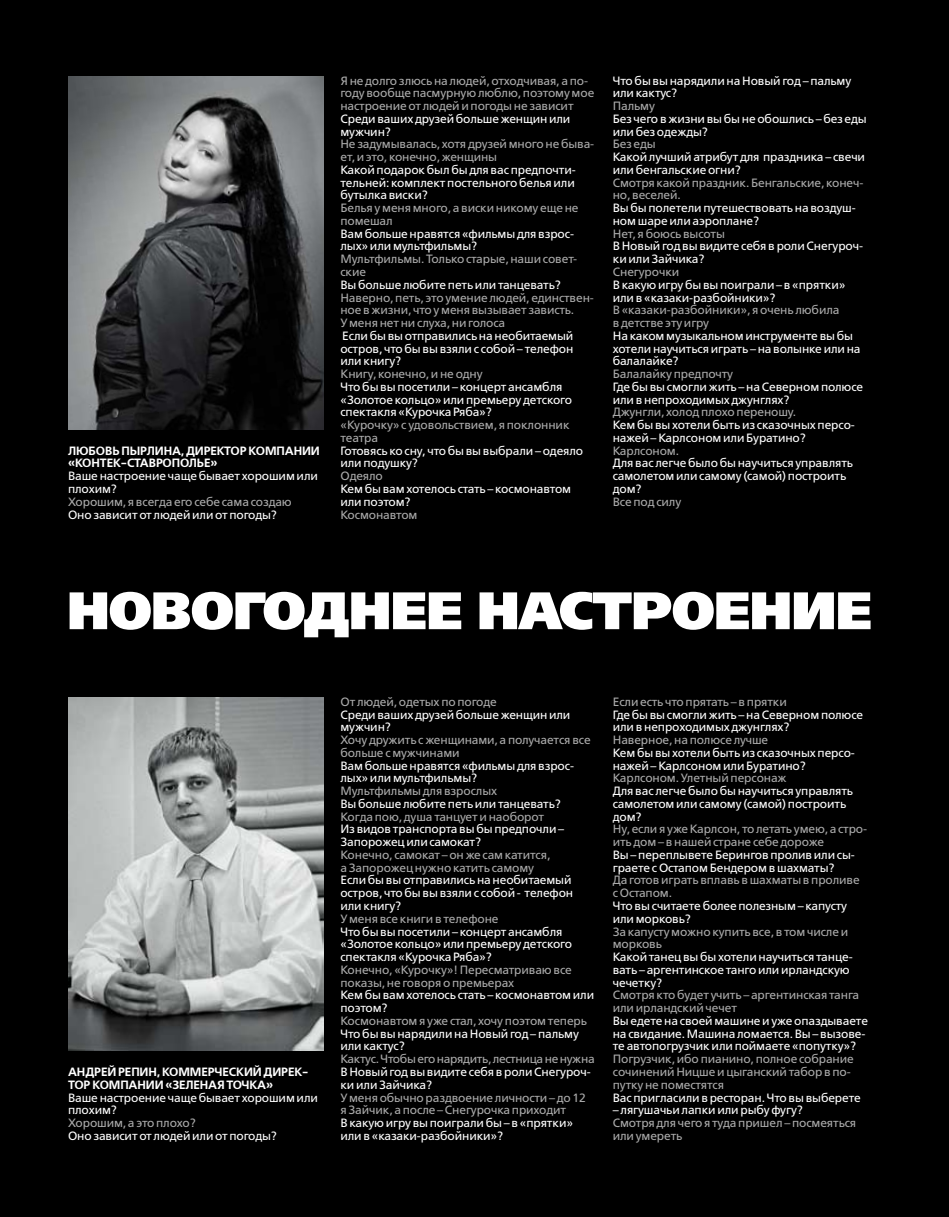
<style>
.page{position:relative;width:949px;height:1217px;background:#fff}
.page>*{position:absolute;margin:0;border:0;box-sizing:border-box;transform-origin:0 0}
.t1{font:52.5px "Free Set Extra Bold C";letter-spacing:-.02em;color:#fff}
.t2{font:12px/12.8px "Free Set C";letter-spacing:-.01em;color:#fff}
.t3{font:12px/12.8px "Free Set C";letter-spacing:-.01em;color:#aaa}
.t4{font:12px/12.8px "Free Set Demi C";letter-spacing:-.01em;color:#fff}
</style>
<div class="page">
<div style="left:0;top:0;width:948px;height:1216px;background:#000"></div>
<img style="left:68px;top:76px;width:255px;height:353px">
<img style="left:68px;top:697px;width:255px;height:353px">
<p class="t4" style="left:68px;top:444px;width:29px">Любов</p>
<p class="t4" style="left:112px;top:444px;width:113px">ь Пырлина, директор</p>
<p class="t4" style="left:248px;top:444px;width:73px">компании</p>
<p class="t4" style="left:68px;top:457px;width:75px">«Контек-Ставро</p>
<p class="t4" style="left:172px;top:457px;width:47px">полье»</p>
<p class="t2" style="left:68px;top:469px;width:251px">Ваше настроение чаще бывает хорошим или плохим?</p>
<p class="t3" style="left:68px;top:495px;width:225px">Хорошим, я всегда его себе сама создаю</p>
<p class="t2" style="left:68px;top:508px;width:210px">Оно зависит от людей или от погоды?</p>
<p class="t3" style="left:340px;top:74px;width:255px">Я не долго злюсь на людей, отходчивая, а по&shy;году вообще пасмурную люблю, поэтому мое настроение от людей и погоды не зависит</p>
<p class="t2" style="left:340px;top:112px;width:231px">Среди ваших друзей больше женщин или мужчин?</p>
<p class="t3" style="left:340px;top:138px;width:255px">Не задумывалась, хотя друзей много не быва&shy;ет, и это, конечно, женщины</p>
<p class="t2" style="left:340px;top:163px;width:237px;text-align:justify">Какой подарок был бы для вас предпочти&shy;тельней: комплект постельного белья или бутылка виски?</p>
<p class="t3" style="left:340px;top:202px;width:239px">Белья у меня много, а виски никому еще не помешал</p>
<p class="t2" style="left:340px;top:227px;width:235px">Вам больше нравятся «фильмы для взрос&shy;лых» или мультфильмы?</p>
<p class="t3" style="left:340px;top:253px;width:238px">Мультфильмы. Только старые, наши совет&shy;ские</p>
<p class="t2" style="left:340px;top:278px;width:222px">Вы больше любите петь или танцевать?</p>
<p class="t3" style="left:340px;top:291px;width:255px">Наверно, петь, это умение людей, единствен&shy;ное в жизни, что у меня вызывает зависть.<br>У меня нет ни слуха, ни голоса</p>
<p class="t2" style="left:340px;top:329px;width:234px;text-align:justify">Если бы вы отправились на необитаемый остров, что бы вы взяли с собой – телефон или книгу?</p>
<p class="t3" style="left:340px;top:367px;width:144px">Книгу, конечно, и не одну</p>
<p class="t2" style="left:340px;top:380px;width:233px">Что бы вы посетили – концерт ансамбля «Золотое кольцо» или премьеру детского спектакля «Курочка Ряба»?</p>
<p class="t3" style="left:340px;top:418px;width:231px">«Курочку» с удовольствием, я поклонник театра</p>
<p class="t2" style="left:340px;top:444px;width:244px">Готовясь ко сну, что бы вы выбрали – одеяло или подушку?</p>
<p class="t3" style="left:340px;top:469px;width:44px">Одеяло</p>
<p class="t2" style="left:340px;top:482px;width:232px">Кем бы вам хотелось стать – космонавтом или поэтом?</p>
<p class="t3" style="left:340px;top:508px;width:79px">Космонавтом</p>
<p class="t2" style="left:612px;top:74px;width:240px">Что бы вы нарядили на Новый год – пальму или кактус?</p>
<p class="t3" style="left:612px;top:100px;width:44px">Пальму</p>
<p class="t2" style="left:612px;top:112px;width:255px">Без чего в жизни вы бы не обошлись – без еды или без одежды?</p>
<p class="t3" style="left:612px;top:138px;width:44px">Без еды</p>
<p class="t2" style="left:612px;top:151px;width:254px">Какой лучший атрибут для праздника – свечи или бенгальские огни?</p>
<p class="t3" style="left:612px;top:176px;width:252px">Смотря какой праздник. Бенгальские, конеч&shy;но, веселей.</p>
<p class="t2" style="left:612px;top:202px;width:244px">Вы бы полетели путешествовать на воздуш&shy;ном шаре или аэроплане?</p>
<p class="t3" style="left:612px;top:227px;width:114px">Нет, я боюсь высоты</p>
<p class="t2" style="left:612px;top:240px;width:252px">В Новый год вы видите себя в роли Снегуроч&shy;ки или Зайчика?</p>
<p class="t3" style="left:612px;top:265px;width:68px">Снегурочки</p>
<p class="t2" style="left:612px;top:278px;width:234px">В какую игру бы вы поиграли – в «прятки» или в «казаки-разбойники»?</p>
<p class="t3" style="left:612px;top:304px;width:228px">В «казаки-разбойники», я очень любила в детстве эту игру</p>
<p class="t2" style="left:612px;top:329px;width:249px">На каком музыкальном инструменте вы бы хотели научиться играть – на волынке или на балалайке?</p>
<p class="t3" style="left:612px;top:367px;width:122px">Балалайку предпочту</p>
<p class="t2" style="left:612px;top:380px;width:252px">Где бы вы смогли жить – на Северном полюсе или в непроходимых джунглях?</p>
<p class="t3" style="left:612px;top:406px;width:185px">Джунгли, холод плохо переношу.</p>
<p class="t2" style="left:612px;top:418px;width:243px">Кем бы вы хотели быть из сказочных персо&shy;нажей – Карлсоном или Буратино?</p>
<p class="t3" style="left:612px;top:444px;width:68px">Карлсоном.</p>
<p class="t2" style="left:612px;top:457px;width:242px">Для вас легче было бы научиться управлять самолетом или самому (самой) построить дом?</p>
<p class="t3" style="left:612px;top:495px;width:70px">Все под силу</p>
<h1 class="t1" style="left:67px;top:580px;width:806px">НОВОГОДНЕЕ НАСТРОЕНИЕ</h1>
<p class="t4" style="left:68px;top:1065px;width:242px">Андрей Репин, коммерческий дирек&shy;тор</p>
<p class="t4" style="left:92px;top:1078px;width:182px">компании «Зеленая точка»</p>
<p class="t2" style="left:68px;top:1090px;width:251px">Ваше настроение чаще бывает хорошим или плохим?</p>
<p class="t3" style="left:68px;top:1116px;width:129px">Хорошим, а это плохо?</p>
<p class="t2" style="left:68px;top:1129px;width:210px">Оно зависит от людей или от погоды?</p>
<p class="t3" style="left:340px;top:695px;width:158px">От людей, одетых по погоде</p>
<p class="t2" style="left:340px;top:708px;width:231px">Среди ваших друзей больше женщин или мужчин?</p>
<p class="t3" style="left:340px;top:733px;width:252px">Хочу дружить с женщинами, а получается все больше с мужчинами</p>
<p class="t2" style="left:340px;top:759px;width:235px">Вам больше нравятся «фильмы для взрос&shy;лых» или мультфильмы?</p>
<p class="t3" style="left:340px;top:784px;width:158px">Мультфильмы для взрослых</p>
<p class="t2" style="left:340px;top:797px;width:222px">Вы больше любите петь или танцевать?</p>
<p class="t3" style="left:340px;top:810px;width:205px">Когда пою, душа танцует и наоборот</p>
<p class="t2" style="left:340px;top:822px;width:225px">Из видов транспорта вы бы предпочли –<br>Запорожец или самокат?</p>
<p class="t3" style="left:340px;top:848px;width:211px">Конечно, самокат – он же сам катится, а Запорожец нужно катить самому</p>
<p class="t2" style="left:340px;top:873px;width:234px">Если бы вы отправились на необитаемый остров, что бы вы взяли с собой - телефон или книгу?</p>
<p class="t3" style="left:340px;top:912px;width:160px">У меня все книги в телефоне</p>
<p class="t2" style="left:340px;top:924px;width:233px">Что бы вы посетили – концерт ансамбля «Золотое кольцо» или премьеру детского спектакля «Курочка Ряба»?</p>
<p class="t3" style="left:340px;top:963px;width:233px">Конечно, «Курочку»! Пересматриваю все показы, не говоря о премьерах</p>
<p class="t2" style="left:340px;top:988px;width:255px">Кем бы вам хотелось стать – космонавтом или поэтом?</p>
<p class="t3" style="left:340px;top:1014px;width:248px">Космонавтом я уже стал, хочу поэтом теперь</p>
<p class="t2" style="left:340px;top:1026px;width:240px">Что бы вы нарядили на Новый год – пальму или кактус?</p>
<p class="t3" style="left:340px;top:1052px;width:256px">Кактус. Чтобы его нарядить, лестница не нужна</p>
<p class="t2" style="left:340px;top:1065px;width:252px">В Новый год вы видите себя в роли Снегуроч&shy;ки или Зайчика?</p>
<p class="t3" style="left:340px;top:1090px;width:247px">У меня обычно раздвоение личности – до 12 я Зайчик, а после – Снегурочка приходит</p>
<p class="t2" style="left:340px;top:1116px;width:234px">В какую игру вы поиграли бы – в «прятки» или в «казаки-разбойники»?</p>
<p class="t3" style="left:612px;top:695px;width:176px">Если есть что прятать – в прятки</p>
<p class="t2" style="left:612px;top:708px;width:252px">Где бы вы смогли жить – на Северном полюсе или в непроходимых джунглях?</p>
<p class="t3" style="left:612px;top:733px;width:157px">Наверное, на полюсе лучше</p>
<p class="t2" style="left:612px;top:746px;width:243px">Кем бы вы хотели быть из сказочных персо&shy;нажей – Карлсоном или Буратино?</p>
<p class="t3" style="left:612px;top:771px;width:175px">Карлсоном. Улетный персонаж</p>
<p class="t2" style="left:612px;top:784px;width:242px">Для вас легче было бы научиться управлять самолетом или самому (самой) построить дом?</p>
<p class="t3" style="left:612px;top:822px;width:256px">Ну, если я уже Карлсон, то летать умею, а стро&shy;ить дом – в нашей стране себе дороже</p>
<p class="t2" style="left:612px;top:848px;width:243px">Вы – переплывете Берингов пролив или сы&shy;граете с Остапом Бендером в шахматы?</p>
<p class="t3" style="left:612px;top:873px;width:248px">Да готов играть вплавь в шахматы в проливе с Остапом.</p>
<p class="t2" style="left:612px;top:899px;width:236px">Что вы считаете более полезным – капусту или морковь?</p>
<p class="t3" style="left:612px;top:924px;width:237px">За капусту можно купить все, в том числе и морковь</p>
<p class="t2" style="left:612px;top:950px;width:241px">Какой танец вы бы хотели научиться танце&shy;вать – аргентинское танго или ирландскую чечетку?</p>
<p class="t3" style="left:612px;top:988px;width:248px">Смотря кто будет учить – аргентинская танга или ирландский чечет</p>
<p class="t2" style="left:612px;top:1014px;width:257px">Вы едете на своей машине и уже опаздываете на свидание. Машина ломается. Вы – вызове&shy;те автопогрузчик или поймаете «попутку»?</p>
<p class="t3" style="left:612px;top:1052px;width:242px">Погрузчик, ибо пианино, полное собрание сочинений Ницше и цыганский табор в по&shy;путку не поместятся</p>
<p class="t2" style="left:612px;top:1090px;width:249px">Вас пригласили в ресторан. Что вы выберете</p>
<p class="t2" style="left:612px;top:1103px;width:191px">– лягушачьи лапки или рыбу фугу?</p>
<p class="t3" style="left:612px;top:1116px;width:245px">Смотря для чего я туда пришел – посмеяться или умереть</p>
</div>
